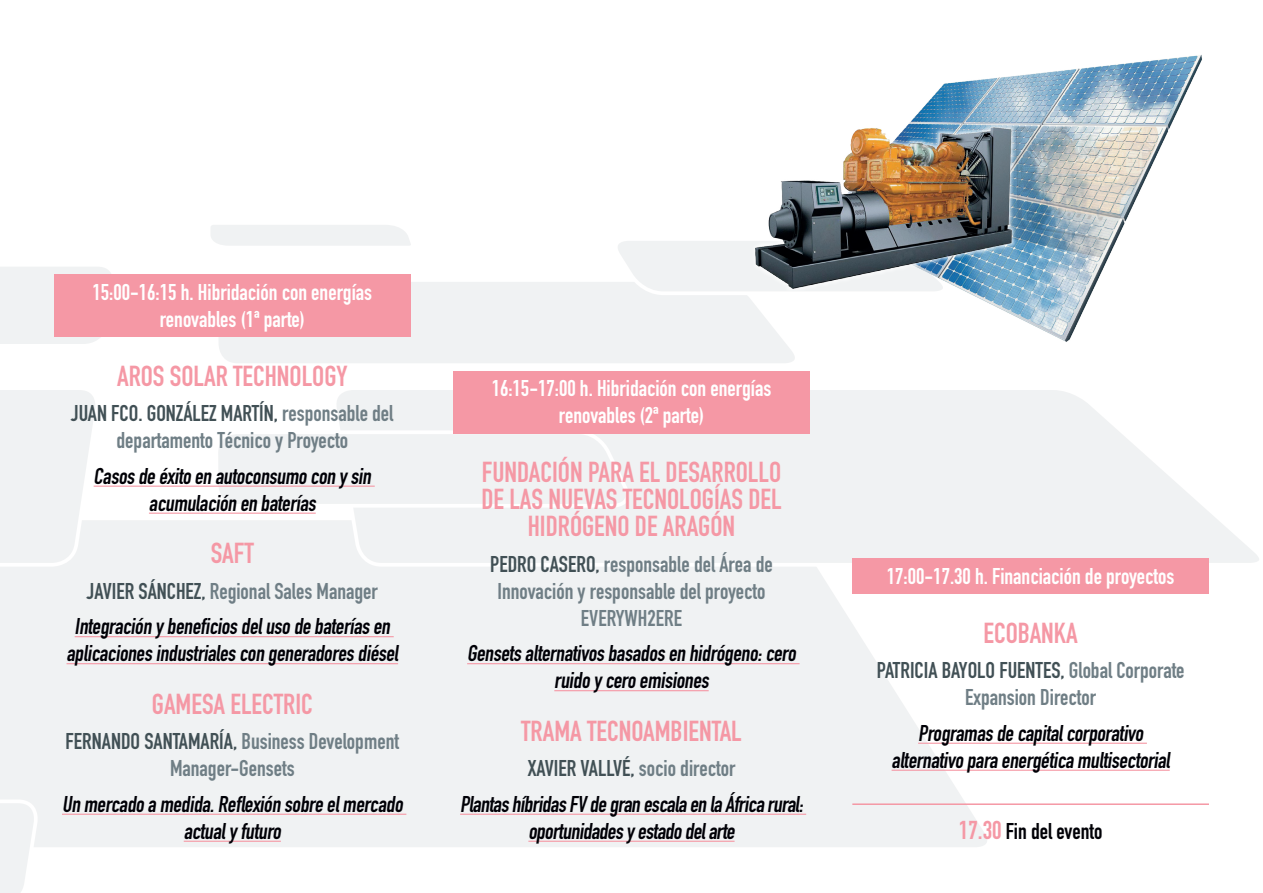
<style>
.page{position:relative;width:1263px;height:893px;background:#fff}
.page>*{position:absolute;margin:0;border:0;box-sizing:border-box;transform-origin:0 0}
.t1{font:28.5px/27px "DIN Engschrift";color:#f598a5;text-align:center}
.t2{font:22.5px/27px "DIN Engschrift";color:#000006;text-align:center}
.t3{font:22.5px/27px "DIN Engschrift";color:#6f7e85;text-align:center}
.t4{font:22.5px/27px "DIN Engschrift";color:#fff;text-align:center}
.s1{color:#415055}
.s2{color:#6f7e85}
.s3{font-size:25.5px;color:#f598a5}
</style>
<div class="page">
<svg style="left:0;top:520px;width:997px;height:327px"></svg>
<svg style="left:0;top:390px;width:101px;height:178px"></svg>
<div style="left:0;top:267px;width:111px;height:77px;background:#f0f2f3"></div>
<div style="left:219px;top:282px;width:576px;height:81px;background:#f0f2f3"></div>
<svg style="left:332px;top:390px;width:927px;height:178px"></svg>
<svg style="left:216px;top:429px;width:418px;height:80px"></svg>
<svg style="left:608px;top:241px;width:187px;height:56px"></svg>
<div style="left:211px;top:225px;width:200px;height:21px;background:#f0f2f3"></div>
<svg style="left:0;top:774px;width:40px;height:119px"></svg>
<div style="left:54px;top:274px;width:357px;height:63px;background:#f598a5"></div>
<hr style="left:94px;top:486px;width:281px;height:1px;background:#f598a5">
<hr style="left:149px;top:513px;width:167px;height:1px;background:#f598a5">
<hr style="left:75px;top:636px;width:319px;height:1px;background:#f598a5">
<hr style="left:67px;top:663px;width:331px;height:1px;background:#f598a5">
<hr style="left:62px;top:814px;width:344px;height:1px;background:#f598a5">
<hr style="left:184px;top:841px;width:97px;height:1px;background:#f598a5">
<div style="left:453px;top:371px;width:357px;height:62px;background:#f598a5"></div>
<hr style="left:467px;top:663px;width:332px;height:1px;background:#f598a5">
<hr style="left:554px;top:690px;width:155px;height:1px;background:#f598a5">
<hr style="left:460px;top:814px;width:346px;height:1px;background:#f598a5">
<hr style="left:528px;top:841px;width:206px;height:1px;background:#f598a5">
<div style="left:852px;top:559px;width:357px;height:35px;background:#f598a5"></div>
<hr style="left:918px;top:743px;width:229px;height:1px;background:#f598a5">
<hr style="left:891px;top:770px;width:279px;height:1px;background:#f598a5">
<hr style="left:852px;top:803px;width:357px;height:2px;background:#f598a5">
<img style="left:909px;top:55px;width:293px;height:287px">
<img style="left:1016px;top:127px;width:149px;height:147px">
<div style="left:751px;top:123px;width:265px;height:170px;background:#fff;opacity:.75"></div>
<img style="left:755px;top:127px;width:257px;height:162px">
<p class="t4" style="left:92px;top:279px;width:281px">15:00-16:15 h. Hibridación con energías renovables (1ª parte)</p>
<p class="t1" style="left:117px;top:363px;width:232px">AROS SOLAR TECHNOLOGY</p>
<p class="t3" style="left:71px;top:400px;width:324px"><span class="s1">JUAN FCO. GONZÁLEZ MARTÍN,</span> responsable del departamento Técnico y Proyecto</p>
<p class="t2" style="left:94px;top:463px;width:283px">Casos de éxito en autoconsumo con y sin acumulación en baterías</p>
<p class="t1" style="left:211px;top:540px;width:45px">SAFT</p>
<p class="t2" style="left:75px;top:573px;width:321px;line-height:35.5px"><span class="s1">JAVIER SÁNCHEZ,</span> <span class="s2">Regional Sales Manager<br></span>Integración y beneficios deluso de baterías en</p>
<p class="t2" style="left:67px;top:640px;width:337px">aplicaciones industriales con generadores diésel</p>
<p class="t1" style="left:152px;top:691px;width:162px">GAMESA ELECTRIC</p>
<p class="t3" style="left:66px;top:728px;width:335px"><span class="s1">FERNANDO SANTAMARÍA,</span> Business Development<br>Manager-Gensets</p>
<p class="t2" style="left:62px;top:791px;width:346px">Un mercado a medida.Reflexión sobre elmercado actualy futuro</p>
<p class="t4" style="left:492px;top:375px;width:281px">16:15-17:00 h. Hibridación con energías renovables (2ª parte)</p>
<p class="t1" style="left:481px;top:459px;width:302px">FUNDACIÓN PARA EL DESARROLLO<br>DE LAS NUEVAS TECNOLOGÍAS DEL<br>HIDRÓGENO DE ARAGÓN</p>
<p class="t3" style="left:490px;top:551px;width:284px"><span class="s1">PEDRO CASERO,</span> responsable del Área de<br>Innovación y responsable del proyecto<br>EVERYWH2ERE</p>
<p class="t2" style="left:467px;top:640px;width:334px">Gensets alternativos basados en hidrógeno:cero ruido y cero emisiones</p>
<p class="t1" style="left:521px;top:718px;width:222px">TRAMA TECNOAMBIENTAL</p>
<p class="t2" style="left:460px;top:751px;width:348px;line-height:35.5px"><span class="s1">XAVIER VALLVÉ,</span> <span class="s2">socio director<br></span>PlantashíbridasFV de gran escala en la África rural:</p>
<p class="t2" style="left:528px;top:818px;width:211px">oportunidadesy estado delarte</p>
<p class="t4" style="left:887px;top:563px;width:289px">17:00-17.30 h. Financiación de proyectos</p>
<p class="t1" style="left:983px;top:620px;width:96px">ECOBANKA</p>
<p class="t3" style="left:877px;top:657px;width:309px"><span class="s1">PATRICIA BAYOLO FUENTES,</span> Global Corporate<br>Expansion Director</p>
<p class="t2" style="left:891px;top:720px;width:283px">Programas de capitalcorporativo alternativo para energética multisectorial</p>
<p class="t2" style="left:959px;top:818px;width:145px"><span class="s3">17.30</span> Fin del evento</p>
</div>
